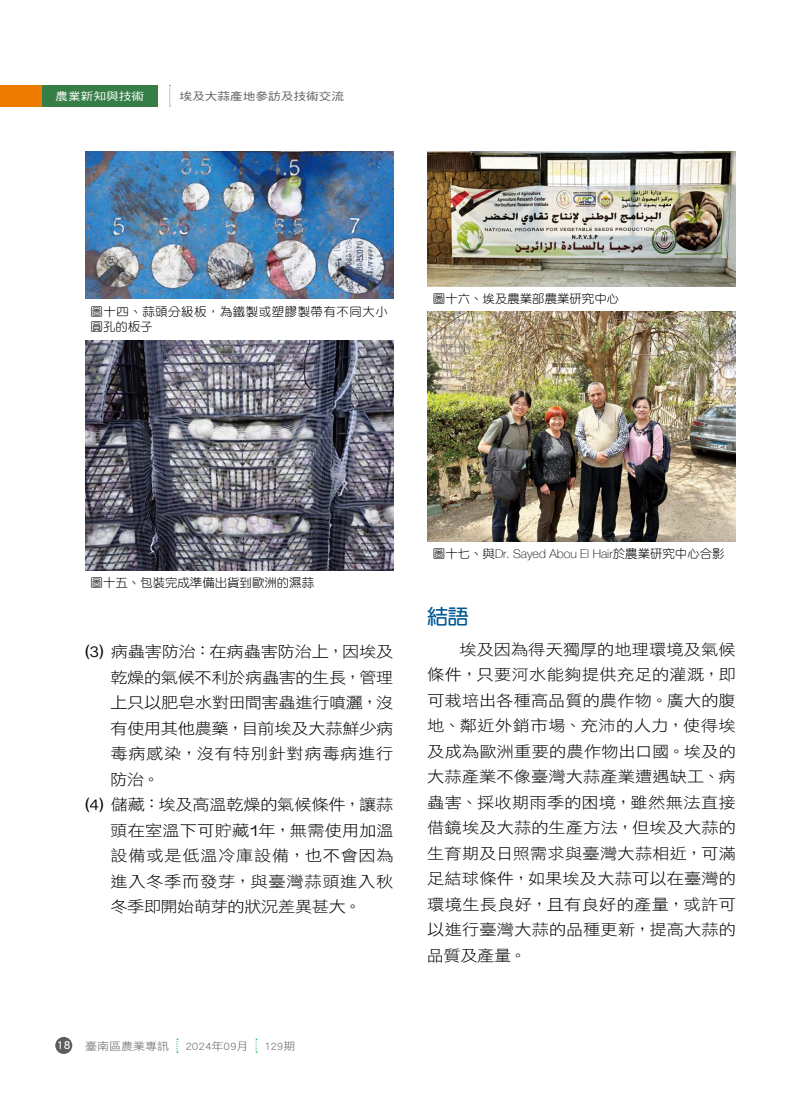
<style>
.page{position:relative;width:808px;height:1106px;background:#fff}
.page>*{position:absolute;margin:0;border:0;box-sizing:border-box;transform-origin:0 0}
.t1{font:21px "DF Yuan Std W7";color:#005794}
.t2{font:15.6px/25.5px "DF Hei Std W3";letter-spacing:-.005em;color:#000;text-align:justify;scale:1.11 1}
.t3{font:15.6px "DF Hei Std W3";letter-spacing:.04em;color:#000;scale:1.11 1}
.t4{font:15.6px "DF Hei Std W3";letter-spacing:-.025em;color:#000;scale:1.11 1}
.t5{font:12.15px "DF Yuan Std W3";color:#000}
.t6{font:100 12.15px "Helvetica Neue";color:#000}
.t7{font:12.15px/15px "DF Yuan Std W3";letter-spacing:.04em;color:#000}
.t8{font:10.8px "DF Hei Std W3";color:#5e5d5d;scale:1.11 1}
.t9{font:10.8px "DF Hei Std W5";letter-spacing:.005em;color:#5e5d5d;scale:1.17 1}
.t10{font:10.8px "DF Hei Std W5";letter-spacing:.005em;color:#fff;scale:1.17 1}
.t11{font:10.5px "Li Hei Pro";color:#fff}
.s1{font-family:"Gujarati Sangam MN"}
.s2{font-family:"DF Yuan Std W3";font-weight:400}
</style>
<div class="page">
<div style="left:55px;top:1037px;width:17px;height:17px;background:#5e5d5d;border-radius:50%"></div>
<svg style="left:169px;top:85px;width:2px;height:22px"></svg>
<div style="left:0;top:85px;width:157px;height:21px;background:#367d46"></div>
<div style="left:0;top:85px;width:41px;height:21px;background:#ee7a00"></div>
<svg style="left:176px;top:1038px;width:2px;height:14px"></svg>
<img style="left:85px;top:151px;width:308px;height:148px">
<img style="left:85px;top:340px;width:308px;height:230px">
<img style="left:427px;top:151px;width:309px;height:135px">
<img style="left:427px;top:311px;width:309px;height:230px">
<p class="t10" style="left:55px;top:90px;width:77px">農業新知與技術</p>
<p class="t9" style="left:179px;top:90px;width:142px">埃及大蒜產地參訪及技術交流</p>
<p class="t7" style="left:91px;top:304px;width:299px">圖十四、蒜頭分級板，為鐵製或塑膠製帶有不同大小圓孔的板子</p>
<p class="t5" style="left:433px;top:292px;width:188px">圖十六、埃及農業部農業研究中心</p>
<p class="t5" style="left:91px;top:576px;width:225px">圖十五、包裝完成準備出貨到歐洲的濕蒜</p>
<p class="t2" style="left:85px;top:638px;width:280px"><span class="s1">(3)</span> 病蟲害防治：在病蟲害防治上，因埃及</p>
<p class="t2" style="left:110px;top:664px;width:257px">乾燥的氣候不利於病蟲害的生長，管理</p>
<p class="t2" style="left:110px;top:689px;width:257px">上只以肥皂水對田間害蟲進行噴灑，沒</p>
<p class="t2" style="left:110px;top:715px;width:257px">有使用其他農藥，目前埃及大蒜鮮少病</p>
<p class="t3" style="left:110px;top:745px;width:257px">毒病感染，沒有特別針對病毒病進行</p>
<p class="t2" style="left:110px;top:766px;width:46px">防治。</p>
<p class="t2" style="left:85px;top:791px;width:280px"><span class="s1">(4)</span> 儲藏：埃及高溫乾燥的氣候條件，讓蒜</p>
<p class="t2" style="left:110px;top:817px;width:257px">頭在室溫下可貯藏<span class="s1">1</span>年，無需使用加溫</p>
<p class="t3" style="left:110px;top:847px;width:257px">設備或是低溫冷庫設備，也不會因為</p>
<p class="t3" style="left:110px;top:872px;width:257px">進入冬季而發芽，與臺灣蒜頭進入秋</p>
<p class="t4" style="left:110px;top:898px;width:228px">冬季即開始萌芽的狀況差異甚大。</p>
<p class="t11" style="left:57px;top:1040px;width:15px">18</p>
<p class="t8" style="left:85px;top:1039px;width:77px">臺南區農業專訊</p>
<p class="t8" style="left:185px;top:1039px;width:58px">2024年09月</p>
<p class="t8" style="left:264px;top:1039px;width:30px">129期</p>
<p class="t6" style="left:433px;top:544px;width:293px"><span class="s2">圖十七、與</span>Dr. Sayed Abou El Hair<span class="s2">於農業研究中心合影</span></p>
<h1 class="t1" style="left:427px;top:605px;width:43px">結語</h1>
<p class="t2" style="left:427px;top:636px;width:280px;text-indent:32px">埃及因為得天獨厚的地理環境及氣候條件，只要河水能夠提供充足的灌溉，即可栽培出各種高品質的農作物。廣大的腹地、鄰近外銷市場、充沛的人力，使得埃及成為歐洲重要的農作物出口國。埃及的大蒜產業不像臺灣大蒜產業遭遇缺工、病蟲害、採收期雨季的困境，雖然無法直接借鏡埃及大蒜的生產方法，但埃及大蒜的生育期及日照需求與臺灣大蒜相近，可滿足結球條件，如果埃及大蒜可以在臺灣的環境生長良好，且有良好的產量，或許可以進行臺灣大蒜的品種更新，提高大蒜的品質及產量。</p>
</div>
